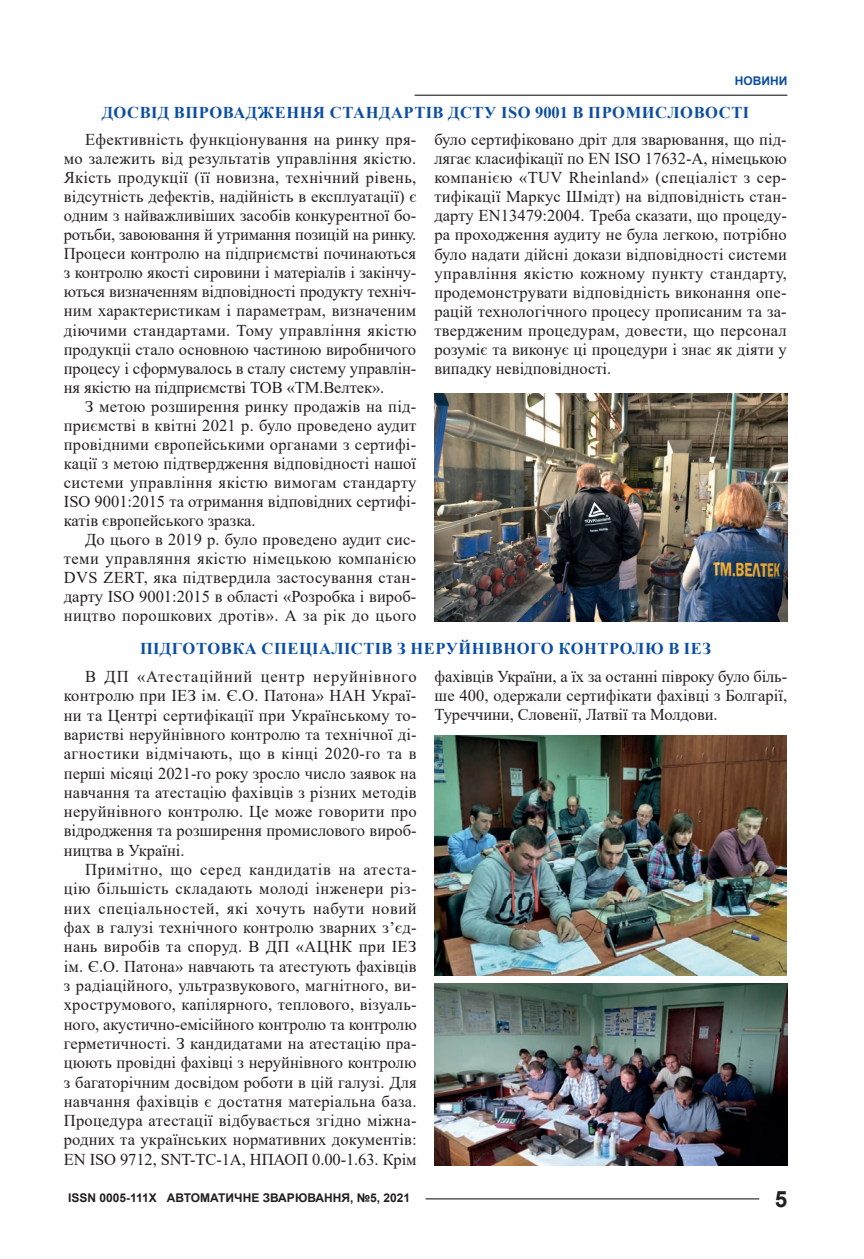
<style>
.page{position:relative;width:864px;height:1259px;background:#fff}
.page>*{position:absolute;margin:0;border:0;box-sizing:border-box;transform-origin:0 0}
.t1{font:700 22.5px "Arial";color:#231f20}
.t2{font:16.5px/19px "Times New Roman";color:#231f20;text-align:justify}
.t3{font:700 16.5px "Times New Roman";letter-spacing:.035em;color:#0b4ea2}
.t4{font:700 12px "Arial";color:#231f20}
.t5{font:700 12px "Arial";color:#0b4ea2}
</style>
<div class="page">
<hr style="left:425px;top:1198px;width:334px;height:1px;background:#231f20">
<hr style="left:414px;top:95px;width:373px;height:1px;background:#231f20">
<img style="left:434px;top:983px;width:353px;height:182px">
<img style="left:434px;top:735px;width:352px;height:240px">
<img style="left:435px;top:393px;width:351px;height:228px">
<p class="t5" style="left:734px;top:72px;width:54px">НОВИНИ</p>
<p class="t3" style="left:102px;top:100px;width:648px">ДОСВІД ВПРОВАДЖЕННЯ СТАНДАРТІВ ДСТУ ISO 9001 В ПРОМИСЛОВОСТІ</p>
<p class="t2" style="left:64px;top:129px;width:354px;text-indent:21px">Ефективність функціонування на ринку пря&shy;мо залежить від результатів управління якістю.<br>Якість продукції (її новизна, технічний рівень, відсутність дефектів, надійність в експлуатації) є одним з найважливіших засобів конкурентної бо&shy;ротьби, завоювання й утримання позицій на ринку.<br>Процеси контролю на підприємстві починаються з контролю якості сировини і матеріалів і закінчу&shy;ються визначенням відповідності продукту техніч&shy;ним характеристикам і параметрам, визначеним діючими стандартами. Тому управління якістю продукціі стало основною частиною виробничого процесу і сформувалось в сталу систему управлін&shy;ня якістю на підприємстві ТОВ «ТМ.Велтек».</p>
<p class="t2" style="left:64px;top:396px;width:354px;text-indent:21px">З метою розширення ринку продажів на під&shy;приємстві в квітні 2021 р. було проведено аудит провідними європейськими органами з сертифі&shy;кації з метою підтвердження відповідності нашої системи управління якістю вимогам стандарту ISO 9001:2015 та отримання відповідних сертифі&shy;катів європейського зразка.</p>
<p class="t2" style="left:64px;top:529px;width:354px;text-indent:21px">До цього в 2019 р. було проведено аудит сис&shy;теми управляння якістю німецькою компанією DVS ZERT, яка підтвердила застосування стан&shy;дарту ISO 9001:2015 в області «Розробка і вироб&shy;ництво порошкових дротів». А за рік до цього</p>
<p class="t2" style="left:434px;top:130px;width:354px">було сертифіковано дріт для зварювання, що під&shy;лягає класифікації по ЕN ISO 17632-A, німецькою компанією «ТUV Rheinland» (спеціаліст з сер&shy;тифікації Маркус Шмідт) на відповідність стан&shy;дарту EN13479:2004. Треба сказати, що процеду&shy;ра проходження аудиту не була легкою, потрібно було надати дійсні докази відповідності системи управління якістю кожному пункту стандарту, продемонструвати відповідність виконання опе&shy;рацій технологічного процесу прописаним та за&shy;твердженим процедурам, довести, що персонал розуміє та виконує ці процедури і знає як діяти у випадку невідповідності.</p>
<p class="t3" style="left:140px;top:637px;width:572px">ПІДГОТОВКА СПЕЦІАЛІСТІВ З НЕРУЙНІВНОГО КОНТРОЛЮ В ІЕЗ</p>
<p class="t2" style="left:64px;top:666px;width:354px;text-indent:21px">В ДП «Атестаційний центр неруйнівного контролю при ІЕЗ ім. Є.О. Патона» НАН Украї&shy;ни та Центрі сертифікації при Українському то&shy;варистві неруйнівного контролю та технічної ді&shy;агностики відмічають, що в кінці 2020-го та в перші місяці 2021-го року зросло число заявок на навчання та атестацію фахівців з різних методів неруйнівного контролю. Це може говорити про відродження та розширення промислового вироб&shy;ництва в Україні.</p>
<p class="t2" style="left:64px;top:859px;width:354px;text-indent:21px">Примітно, що серед кандидатів на атеста&shy;цію більшість складають молоді інженери різ&shy;них спеціальностей, які хочуть набути новий фах в галузі технічного контролю зварних з’єд&shy;нань виробів та споруд. В ДП «АЦНК при ІЕЗ ім. Є.О. Патона» навчають та атестують фахівців з радіаційного, ультразвукового, магнітного, ви&shy;хрострумового, капілярного, теплового, візуаль&shy;ного, акустично-емісійного контролю та контролю герметичності. З кандидатами на атестацію пра&shy;цюють провідні фахівці з неруйнівного контролю з багаторічним досвідом роботи в цій галузі. Для навчання фахівців є достатня матеріальна база.<br>Процедура атестації відбувається згідно міжна&shy;родних та українських нормативних документів:<br>EN ISO 9712, SNT-TC-1A, НПАОП 0.00-1.63. Крім</p>
<p class="t2" style="left:434px;top:666px;width:354px">фахівців України, а їх за останні півроку було біль&shy;ше 400, одержали сертифікати фахівці з Болгарії, Туреччини, Словенії, Латвії та Молдови.</p>
<p class="t4" style="left:68px;top:1189px;width:343px">ISSN 0005-111X АВТОМАТИЧНЕ ЗВАРЮВАННЯ, №5, 2021</p>
<h1 class="t1" style="left:774px;top:1182px;width:14px">5</h1>
</div>
